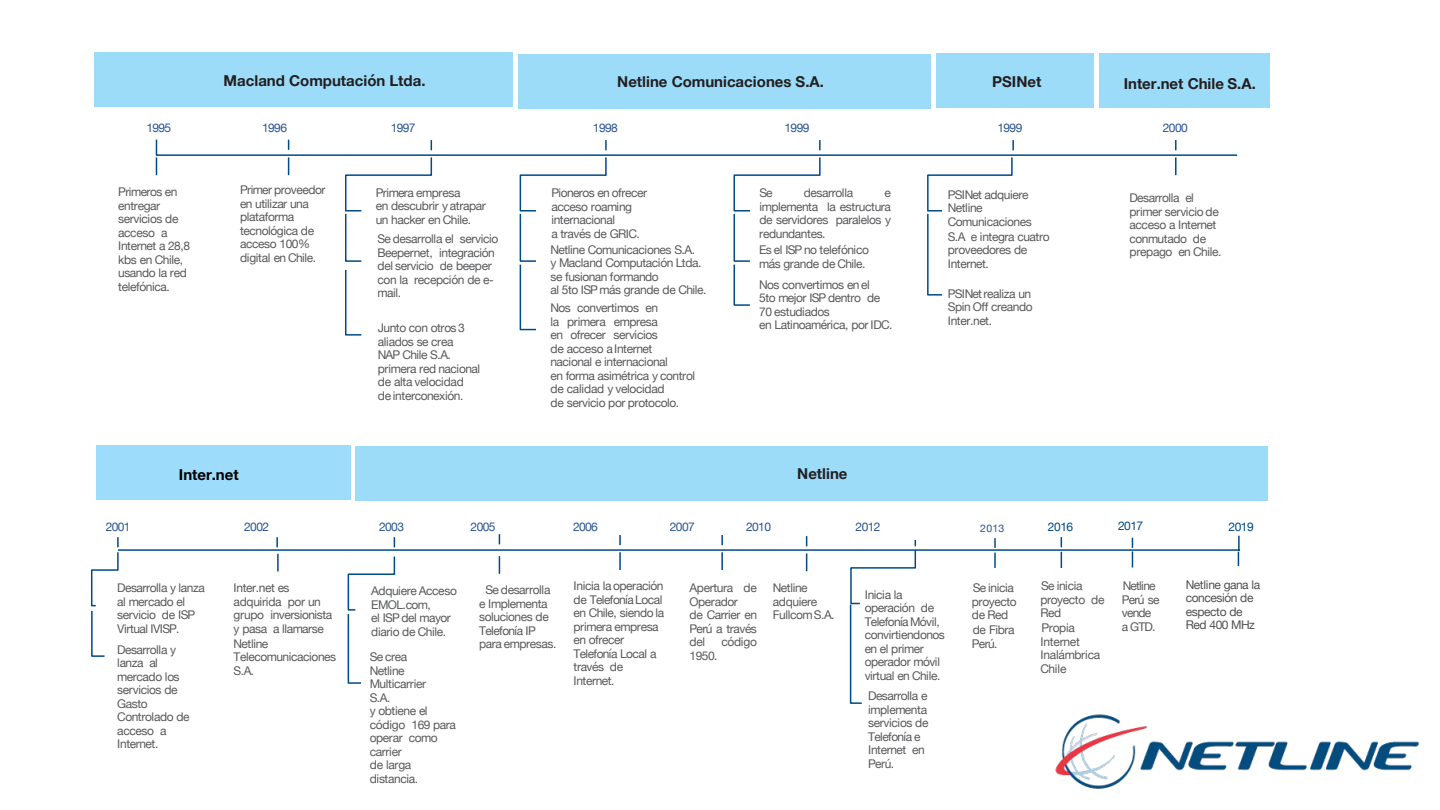
<style>
.page{position:relative;width:1440px;height:810px;background:#fff}
.page>*{position:absolute;margin:0;border:0;box-sizing:border-box;transform-origin:0 0}
.t1{font:700 15px "Helvetica Neue";color:#231f20}
.t2{font:700 15px "Helvetica Neue";color:#000}
.t3{font:12px/13.5px "Helvetica Neue";letter-spacing:-.035em;color:#58595b}
.t4{font:12px "Helvetica Neue";letter-spacing:-.05em;color:#2a5495}
.t5{font:12px/13.5px "Helvetica Neue";letter-spacing:-.035em;color:#505050}
.t6{font:12px/13.5px "Helvetica Neue";letter-spacing:-.07em;color:#58595b}
.t7{font:12px "Helvetica Neue";letter-spacing:-.04em;color:#004a86}
.t8{font:10.5px "Helvetica Neue";color:#2a5495}
</style>
<div class="page">
<div style="left:94px;top:53px;width:419px;height:54px;background:#9ddcf9"></div>
<div style="left:518px;top:54px;width:413px;height:55px;background:#9ddcf9"></div>
<div style="left:936px;top:53px;width:158px;height:55px;background:#9ddcf9"></div>
<svg style="left:155px;top:139px;width:1083px;height:197px"></svg>
<div style="left:1099px;top:53px;width:171px;height:55px;background:#9ddcf9"></div>
<div style="left:355px;top:446px;width:913px;height:54px;background:#9ddcf9"></div>
<div style="left:97px;top:445px;width:254px;height:55px;background:#9ddcfa"></div>
<svg style="left:91px;top:534px;width:1149px;height:170px"></svg>
<img style="left:1051px;top:702px;width:369px;height:87px">
<p class="t1" style="left:224px;top:69px;width:204px">Macland Computación Ltda.</p>
<p class="t1" style="left:617px;top:70px;width:208px">Netline Comunicaciones S.A.</p>
<p class="t1" style="left:992px;top:70px;width:51px">PSINet</p>
<p class="t1" style="left:1124px;top:72px;width:134px">Inter.net Chile S.A.</p>
<p class="t4" style="left:146px;top:120px;width:26px">1995</p>
<p class="t4" style="left:262px;top:120px;width:26px">1996</p>
<p class="t4" style="left:391px;top:120px;width:26px">1997</p>
<p class="t4" style="left:593px;top:120px;width:26px">1998</p>
<p class="t4" style="left:785px;top:120px;width:26px">1999</p>
<p class="t4" style="left:998px;top:120px;width:26px">1999</p>
<p class="t4" style="left:1163px;top:120px;width:27px">2000</p>
<p class="t3" style="left:118px;top:186px;width:74px">Primeros en entregar servicios de acceso a<br>Internet a 28,8 kbs en Chile, usando la red telefónica.</p>
<p class="t3" style="left:240px;top:184px;width:87px">Primer proveedor en utilizar una plataforma tecnológica de acceso 100% digital en Chile.</p>
<p class="t3" style="left:376px;top:186px;width:112px">Primera empresa<br>en descubrir y atrapar un hacker en Chile.</p>
<p class="t3" style="left:378px;top:233px;width:122px">Se desarrolla el servicio<br>Beepernet, integración del servicio de beeper con la recepción de e&shy;mail.</p>
<p class="t3" style="left:378px;top:322px;width:104px">Junto con otros 3 aliados se crea<br>NAP Chile S.A. primera red nacional de alta velocidad<br>de interconexión.</p>
<p class="t3" style="left:551px;top:187px;width:97px">Pioneros en ofrecer acceso roaming internacional<br>a través de GRIC.</p>
<p class="t3" style="left:550px;top:244px;width:158px">Netline Comunicaciones S.A.<br>y Macland Computación Ltda. se fusionan formando<br>al 5to ISP más grande de Chile.</p>
<p class="t3" style="left:550px;top:302px;width:146px">Nos convertimos en<br>la primera empresa<br>en ofrecer servicios<br>de acceso aInternet nacional e internacional<br>en forma asimétrica y control de calidad y velocidad<br>de servicio por protocolo.</p>
<p class="t3" style="left:759px;top:187px;width:15px">Se</p>
<p class="t3" style="left:804px;top:187px;width:51px">desarrolla</p>
<p class="t3" style="left:759px;top:187px;width:133px;text-align:justify;text-indent:125px">e implementa la estructura de servidores paralelos y redundantes.</p>
<p class="t3" style="left:759px;top:244px;width:111px">Es el ISP no telefónico más grande de Chile.</p>
<p class="t3" style="left:759px;top:278px;width:135px">Nos convertimos en el<br>5to mejor ISP dentro de<br>70 estudiados<br>en Latinoamérica, por IDC.</p>
<p class="t3" style="left:948px;top:188px;width:85px">PSINet adquiere<br>Netline<br>Comunicaciones</p>
<p class="t3" style="left:948px;top:231px;width:103px">S.A e integra cuatro proveedores de<br>Internet.</p>
<p class="t3" style="left:948px;top:287px;width:86px">PSINet realiza un<br>Spin Off creando<br>Inter.net.</p>
<p class="t3" style="left:1129px;top:192px;width:93px">Desarrolla el primer servicio de acceso a Internet conmutado de prepago en Chile.</p>
<p class="t2" style="left:179px;top:463px;width:61px">Inter.net</p>
<p class="t1" style="left:797px;top:462px;width:52px">Netline</p>
<p class="t4" style="left:106px;top:518px;width:26px">2001</p>
<p class="t4" style="left:244px;top:518px;width:26px">2002</p>
<p class="t4" style="left:379px;top:518px;width:26px">2003</p>
<p class="t4" style="left:471px;top:518px;width:26px">2005</p>
<p class="t4" style="left:573px;top:518px;width:26px">2006</p>
<p class="t4" style="left:670px;top:518px;width:26px">2007</p>
<p class="t4" style="left:746px;top:518px;width:26px">2010</p>
<p class="t4" style="left:856px;top:518px;width:26px">2012</p>
<p class="t7" style="left:1118px;top:517px;width:27px">2017</p>
<p class="t7" style="left:1048px;top:518px;width:27px">2016</p>
<p class="t8" style="left:980px;top:521px;width:26px">2013</p>
<p class="t7" style="left:1228px;top:518px;width:27px">2019</p>
<p class="t3" style="left:117px;top:582px;width:89px">Desarrolla y lanza al mercado el servicio de ISP<br>Virtual IVISP.</p>
<p class="t3" style="left:117px;top:643px;width:74px">Desarrolla y lanza al mercado los servicios de<br>Gasto<br>Controlado de acceso a<br>Internet.</p>
<p class="t3" style="left:234px;top:582px;width:104px">Inter.net es adquirida por un grupo inversionista y pasa a llamarse<br>Netline<br>Telecomunicaciones<br>S.A.</p>
<p class="t3" style="left:371px;top:585px;width:87px">Adquiere Acceso<br>EMOL.com,<br>el ISP del mayor diario de Chile.</p>
<p class="t3" style="left:370px;top:651px;width:88px">Se crea<br>Netline<br>Multicarrier<br>S.A.<br>y obtiene el código 169 para operar como carrier<br>de larga distancia.</p>
<p class="t3" style="left:479px;top:584px;width:79px;text-indent:6px">Se desarrolla e Implementa soluciones de<br>Telefonía IP para empresas.</p>
<p class="t3" style="left:574px;top:580px;width:92px">Inicia la operación de TelefoníaLocal en Chile, siendo la primera empresa en ofrecer<br>Telefonía Local a través de<br>Internet.</p>
<p class="t3" style="left:690px;top:582px;width:69px">Apertura de<br>Operador<br>de Carrier en<br>Perú a través del</p>
<p class="t3" style="left:721px;top:636px;width:37px">código</p>
<p class="t3" style="left:690px;top:649px;width:29px">1950.</p>
<p class="t3" style="left:773px;top:582px;width:63px">Netline adquiere<br>FullcomS.A.</p>
<p class="t3" style="left:865px;top:588px;width:82px">Inicia la operación de<br>TelefoníaMóvil, convirtiendonos en el primer operador móvil virtual en Chile.</p>
<p class="t3" style="left:868px;top:690px;width:62px">Desarrolla e implementa servicios de<br>Telefonía e<br>Internet en<br>Perú.</p>
<p class="t3" style="left:972px;top:582px;width:46px">Se inicia proyecto de Red</p>
<p class="t3" style="left:972px;top:624px;width:44px">de Fibra<br>Perú.</p>
<p class="t3" style="left:1040px;top:580px;width:66px">Se inicia proyecto de<br>Red<br>Propia<br>Internet<br>Inalámbrica<br>Chile</p>
<p class="t6" style="left:1122px;top:580px;width:39px">Netline<br>Perú se vende a GTD.</p>
<p class="t5" style="left:1186px;top:579px;width:76px">Netline gana la concesión de especto de<br>Red 400 MHz</p>
</div>
